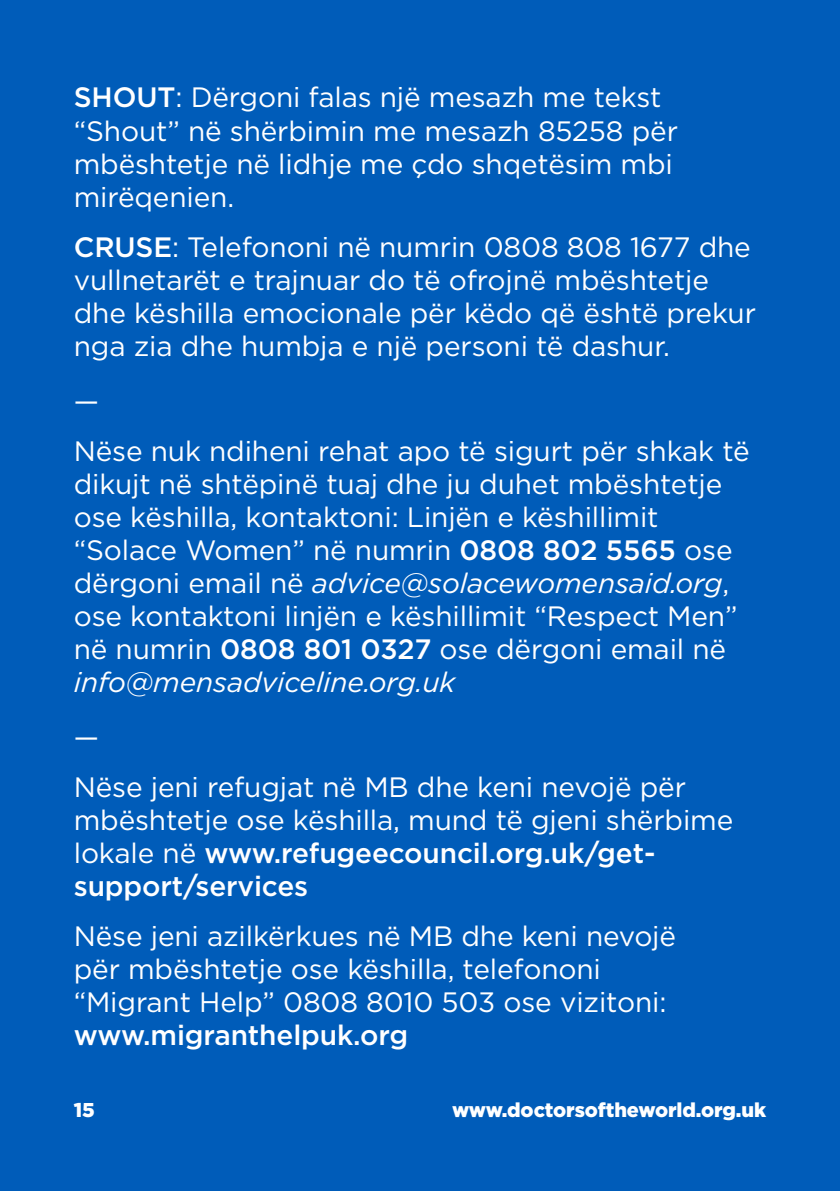
<style>
.page{position:relative;width:840px;height:1191px;background:#fff}
.page>*{position:absolute;margin:0;border:0;box-sizing:border-box;transform-origin:0 0}
.t1{font:28px/33px "Gotham";letter-spacing:-.005em;color:#fff}
.t2{font:500 28px "Gotham";letter-spacing:-.005em;color:#fff}
.t3{font:900 20px "Gotham";letter-spacing:-.005em;color:#fff}
.s1{font-weight:500}
.s2{font-style:italic}
</style>
<div class="page">
<div style="left:0;top:0;width:839px;height:1191px;background:#005cb9"></div>
<p class="t1" style="left:74px;top:80px;width:605px"><span class="s1">SHOUT</span>: Dërgoni falas një mesazh me tekst “Shout” në shërbimin me mesazh 85258 për mbështetje në lidhje me çdo shqetësim mbi mirëqenien.</p>
<p class="t1" style="left:74px;top:229px;width:683px"><span class="s1">CRUSE</span>: Telefononi në numrin 0808 808 1677 dhe vullnetarët e trajnuar do të ofrojnë mbështetje dhe këshilla emocionale për këdo që është prekur nga zia dhe humbja e një personi të dashur.</p>
<p class="t1" style="left:74px;top:375px;width:677px;line-height:50px">—<br>Nëse nuk ndiheni rehat apo të sigurt për shkak të</p>
<p class="t1" style="left:74px;top:467px;width:665px">dikujt në shtëpinë tuaj dhe ju duhet mbështetje ose këshilla, kontaktoni: Linjën e këshillimit “Solace Women” në numrin <span class="s1">0808 802 5565</span> ose dërgoni email në <span class="s2">advice@solacewomensaid.org</span>, ose kontaktoni linjën e këshillimit “Respect Men” në numrin <span class="s1">0808 801 0327</span> ose dërgoni email në <span class="s2">info@mensadviceline.org.uk</span></p>
<p class="t1" style="left:74px;top:711px;width:613px;line-height:50px">—<br>Nëse jeni refugjat në MB dhe keni nevojë për</p>
<p class="t1" style="left:74px;top:803px;width:660px">mbështetje ose këshilla, mund të gjeni shërbime lokale në <span class="s1">www.refugeecouncil.org.uk/get&shy;support/services</span></p>
<p class="t1" style="left:74px;top:919px;width:603px">Nëse jeni azilkërkues në MB dhe keni nevojë për mbështetje ose këshilla, telefononi “Migrant Help” 0808 8010 503 ose vizitoni:</p>
<p class="t2" style="left:74px;top:1017px;width:336px">www.migranthelpuk.org</p>
<p class="t3" style="left:74px;top:1095px;width:22px">15</p>
<p class="t3" style="left:452px;top:1096px;width:315px">www.doctorsoftheworld.org.uk</p>
</div>
